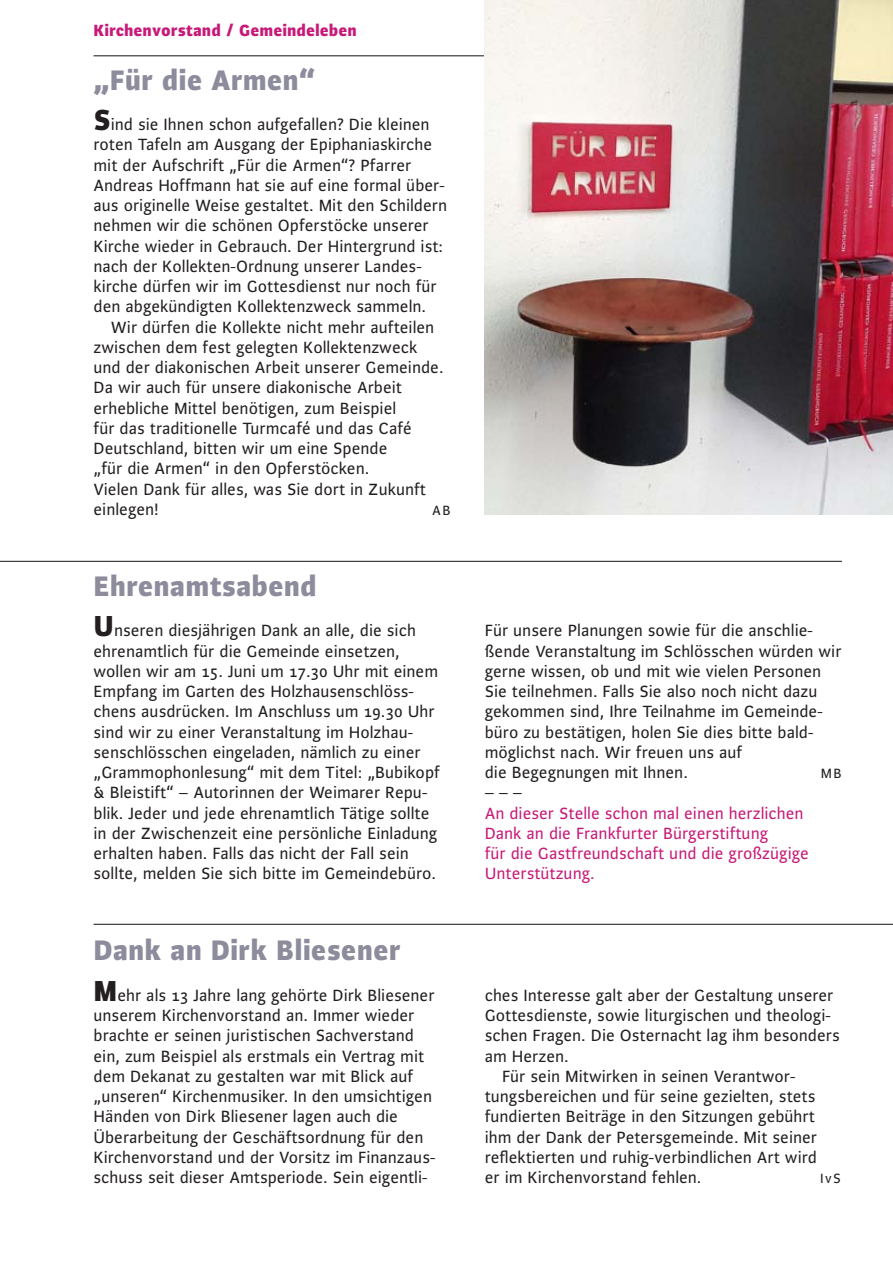
<style>
.page{position:relative;width:893px;height:1263px;background:#fff}
.page>*{position:absolute;margin:0;border:0;box-sizing:border-box;transform-origin:0 0}
.t1{font:800 30px "Alibi";color:#8d8c9d}
.t2{font:17.25px/20.2px "Alibi Roman Os F";color:#231f20}
.t3{font:17.25px/20.2px "Alibi Roman Os F";color:#c71a78}
.t4{font:800 17.25px "Alibi";color:#c71a78}
.t5{font:14.25px "Alibi Roman Os F";letter-spacing:.1em;color:#231f20}
.s1{font-family:"Alibi";font-weight:800;font-size:30.75px}
</style>
<div class="page">
<hr style="left:94px;top:55px;width:799px;height:1px;background:#231f20">
<hr style="left:94px;top:924px;width:799px;height:1px;background:#231f20">
<hr style="left:0;top:561px;width:842px;height:1px;background:#231f20">
<img style="left:485px;top:0;width:408px;height:515px">
<p class="t4" style="left:94px;top:19px;width:265px">Kirchenvorstand / Gemeindeleben</p>
<h1 class="t1" style="left:94px;top:60px;width:223px">„Für die Armen“</h1>
<p class="t2" style="left:94px;top:114px;width:355px"><span class="s1">S</span>ind sie Ihnen schon aufgefallen? Die kleinen roten Tafeln am Ausgang der Epiphaniaskirche mit der Aufschrift „Für die Armen“? Pfarrer Andreas Hoffmann hat sie auf eine formal über&shy;aus originelle Weise gestaltet. Mit den Schildern nehmen wir die schönen Opferstöcke unserer Kirche wieder in Gebrauch. Der Hintergrund ist: nach der Kollekten-Ordnung unserer Landes&shy;kirche dürfen wir im Gottesdienst nur noch für den abgekündigten Kollektenzweck sammeln.</p>
<p class="t2" style="left:94px;top:316px;width:352px;text-indent:17px">Wir dürfen die Kollekte nicht mehr aufteilen zwischen dem fest gelegten Kollektenzweck und der diakonischen Arbeit unserer Gemeinde.<br>Da wir auch für unsere diakonische Arbeit erhebliche Mittel benötigen, zum Beispiel<br>für das traditionelle Turmcafé und das Café Deutschland, bitten wir um eine Spende<br>„für die Armen“ in den Opferstöcken.<br>Vielen Dank für alles, was Sie dort in Zukunft einlegen!</p>
<p class="t5" style="left:432px;top:501px;width:20px">AB</p>
<h1 class="t1" style="left:94px;top:567px;width:225px">Ehrenamtsabend</h1>
<p class="t2" style="left:94px;top:620px;width:348px"><span class="s1">U</span>nseren diesjährigen Dank an alle, die sich ehrenamtlich für die Gemeinde einsetzen, wollen wir am 15. Juni um 17.30 Uhr mit einem Empfang im Garten des Holzhausenschlöss&shy;chens ausdrücken. Im Anschluss um 19.30 Uhr sind wir zu einer Veranstaltung im Holzhau&shy;senschlösschen eingeladen, nämlich zu einer „Grammophonlesung“ mit dem Titel: „Bubikopf &amp; Bleistift“ – Autorinnen der Weimarer Repu&shy;blik. Jeder und jede ehrenamtlich Tätige sollte in der Zwischenzeit eine persönliche Einladung erhalten haben. Falls das nicht der Fall sein sollte, melden Sie sich bitte im Gemeindebüro.</p>
<h1 class="t1" style="left:94px;top:931px;width:309px">Dank an Dirk Bliesener</h1>
<p class="t2" style="left:94px;top:984px;width:344px"><span class="s1">M</span>ehr als 13 Jahre lang gehörte Dirk Bliesener unserem Kirchenvorstand an. Immer wieder brachte er seinen juristischen Sachverstand ein, zum Beispiel als erstmals ein Vertrag mit dem Dekanat zu gestalten war mit Blick auf „unseren“ Kirchenmusiker. In den umsichtigen Händen von Dirk Bliesener lagen auch die Überarbeitung der Geschäftsordnung für den Kirchenvorstand und der Vorsitz im Finanzaus&shy;schuss seit dieser Amtsperiode. Sein eigentli-</p>
<p class="t2" style="left:485px;top:620px;width:358px">Für unsere Planungen sowie für die anschlie&shy;ßende Veranstaltung im Schlösschen würden wir gerne wissen, ob und mit wie vielen Personen Sie teilnehmen. Falls Sie also noch nicht dazu gekommen sind, Ihre Teilnahme im Gemeinde&shy;büro zu bestätigen, holen Sie dies bitte bald&shy;möglichst nach. Wir freuen uns auf<br>die Begegnungen mit Ihnen.</p>
<p class="t5" style="left:821px;top:764px;width:23px">MB</p>
<p class="t2" style="left:485px;top:782px;width:39px">–––</p>
<p class="t3" style="left:485px;top:802px;width:326px">An dieser Stelle schon mal einen herzlichen Dank an die Frankfurter Bürgerstiftung<br>für die Gastfreundschaft und die großzügige Unterstützung.</p>
<p class="t2" style="left:485px;top:984px;width:350px">ches Interesse galt aber der Gestaltung unserer</p>
<p class="t2" style="left:485px;top:1005px;width:348px">Gottesdienste, sowie liturgischen und theologi-</p>
<p class="t2" style="left:485px;top:1025px;width:357px">schen Fragen. Die Osternacht lag ihm besonders</p>
<p class="t2" style="left:485px;top:1045px;width:86px">am Herzen.</p>
<p class="t2" style="left:502px;top:1065px;width:295px">Für sein Mitwirken in seinen Verantwor-</p>
<p class="t2" style="left:485px;top:1086px;width:332px">tungsbereichen und für seine gezielten, stets</p>
<p class="t2" style="left:485px;top:1106px;width:332px">fundierten Beiträge in den Sitzungen gebührt</p>
<p class="t2" style="left:485px;top:1126px;width:334px">ihm der Dank der Petersgemeinde. Mit seiner</p>
<p class="t2" style="left:485px;top:1146px;width:334px">reflektierten und ruhig-verbindlichen Art wird</p>
<p class="t2" style="left:485px;top:1167px;width:218px">er im Kirchenvorstand fehlen.</p>
<p class="t5" style="left:820px;top:1169px;width:22px">IvS</p>
</div>
